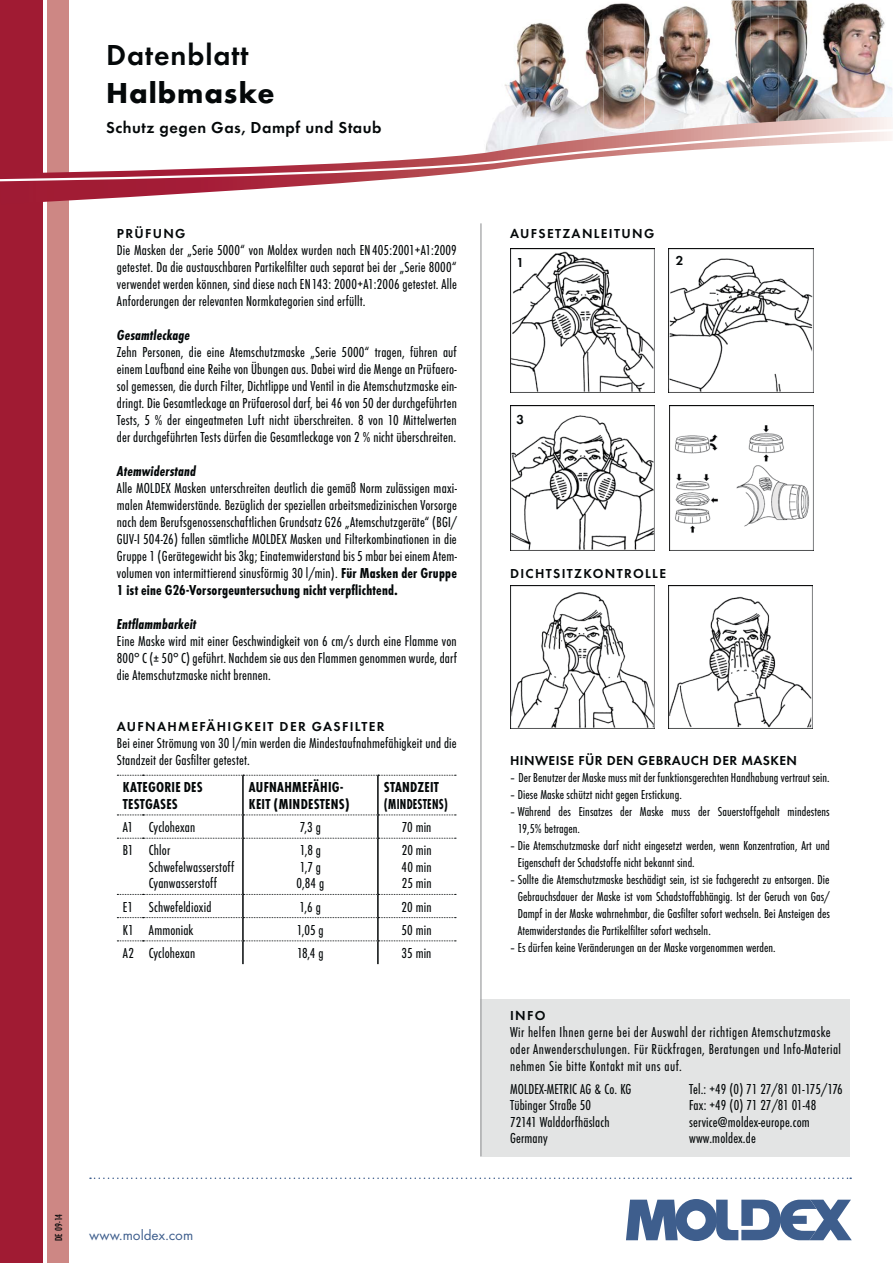
<style>
.page{position:relative;width:893px;height:1263px;background:#fff}
.page>*{position:absolute;margin:0;border:0;box-sizing:border-box;transform-origin:0 0}
.t1{font:30px "Futura TCE Dem";letter-spacing:.03em;color:#040809}
.t2{font:700 30px "Futura TCE";letter-spacing:.03em;color:#040809}
.t3{font:16.5px "Futura TCE Dem";letter-spacing:.03em;color:#040809}
.t4{font:15px/17px "Futura TCE Boo Con";letter-spacing:.01em;color:#040809;text-align:justify}
.t5{font:15px/17px "Futura TCE Boo Con";letter-spacing:.03em;color:#040809}
.t6{font:15px/16.5px "Futura TCE Bol Con";letter-spacing:.015em;color:#040809}
.t7{font:15px "Futura TCE Bol Con Obl";letter-spacing:.01em;color:#040809}
.t8{font:15px "Futura TCE Boo";color:#3e5e8d}
.t9{font:13.5px/17px "Futura TCE Boo Con";letter-spacing:.005em;color:#040809}
.t10{font:13.5px "Futura TCE Dem";letter-spacing:.1em;color:#040809}
.t11{font:13.5px "Futura TCE Dem";letter-spacing:.03em;color:#040809}
.t12{font:10.5px "Futura TCE Med Con";color:#040809}
.s1{font-family:"Futura TCE Bol Con"}
</style>
<div class="page">
<img style="left:497px;top:23px;width:38px;height:94px">
<img style="left:535px;top:22px;width:42px;height:95px">
<img style="left:591px;top:3px;width:53px;height:114px">
<img style="left:577px;top:19px;width:26px;height:98px">
<img style="left:751px;top:0;width:27px;height:117px">
<img style="left:778px;top:0;width:111px;height:117px">
<img style="left:700px;top:0;width:51px;height:117px">
<img style="left:644px;top:6px;width:56px;height:111px">
<div style="left:48px;top:0;width:21px;height:1263px;background:#cd8784"></div>
<div style="left:0;top:0;width:43px;height:1263px;background:#a01b33"></div>
<svg style="left:43px;top:117px;width:850px;height:87px"></svg>
<svg style="left:0;top:127px;width:893px;height:56px"></svg>
<svg style="left:90px;top:1178px;width:761px;height:1px"></svg>
<svg style="left:626px;top:1199px;width:226px;height:42px"></svg>
<div style="left:480px;top:999px;width:370px;height:157px;background:#e3e4e4"></div>
<hr style="left:480px;top:223px;width:1px;height:933px;background:#9c9d9f">
<img style="left:510px;top:585px;width:144px;height:144px">
<img style="left:669px;top:585px;width:143px;height:144px">
<img style="left:510px;top:248px;width:145px;height:144px">
<img style="left:669px;top:248px;width:144px;height:144px">
<img style="left:510px;top:406px;width:145px;height:144px">
<hr style="left:242px;top:815px;width:2px;height:23px;background:#040809">
<hr style="left:242px;top:839px;width:2px;height:55px;background:#040809">
<hr style="left:242px;top:895px;width:2px;height:22px;background:#040809">
<hr style="left:242px;top:918px;width:2px;height:23px;background:#040809">
<svg style="left:117px;top:941px;width:339px;height:1px"></svg>
<hr style="left:242px;top:941px;width:2px;height:23px;background:#040809">
<hr style="left:377px;top:941px;width:2px;height:23px;background:#040809">
<hr style="left:242px;top:776px;width:2px;height:39px;background:#040809">
<hr style="left:377px;top:776px;width:2px;height:39px;background:#040809">
<hr style="left:377px;top:815px;width:2px;height:23px;background:#040809">
<hr style="left:377px;top:839px;width:2px;height:55px;background:#040809">
<hr style="left:377px;top:895px;width:2px;height:22px;background:#040809">
<hr style="left:377px;top:918px;width:2px;height:23px;background:#040809">
<svg style="left:117px;top:775px;width:339px;height:1px"></svg>
<svg style="left:117px;top:815px;width:339px;height:1px"></svg>
<svg style="left:117px;top:838px;width:339px;height:1px"></svg>
<svg style="left:117px;top:894px;width:339px;height:1px"></svg>
<svg style="left:117px;top:917px;width:339px;height:1px"></svg>
<img style="left:670px;top:405px;width:143px;height:145px">
<h1 class="t1" style="left:106px;top:42px;width:144px">Datenblatt</h1>
<h1 class="t2" style="left:106px;top:75px;width:170px">Halbmaske</h1>
<p class="t3" style="left:106px;top:120px;width:277px">Schutz gegen Gas, Dampf und Staub</p>
<p class="t10" style="left:117px;top:228px;width:70px">PRÜFUNG</p>
<p class="t4" style="left:117px;top:242px;width:342px">Die Masken der „Serie 5000“ von Moldex wurden nach EN405:2001+A1:2009 getestet. Da die austauschbaren Partikelfilter auch separat bei der „Serie 8000“ verwendet werden können, sind diese nach EN143: 2000+A1:2006 getestet. Alle Anforderungen der relevanten Normkategorien sind erfüllt.</p>
<p class="t7" style="left:117px;top:329px;width:75px">Gesamtleckage</p>
<p class="t4" style="left:117px;top:345px;width:341px">Zehn Personen, die eine Atemschutzmaske „Serie 5000“ tragen, führen auf einem Laufband eine Reihe von Übungen aus. Dabei wird die Menge an Prüfaero&shy;sol gemessen, die durch Filter, Dichtlippe und Ventil in die Atemschutzmaske ein&shy;dringt. Die Gesamtleckage an Prüfaerosol darf, bei 46 von 50 der durchgeführten Tests, 5 % der eingeatmeten Luft nicht überschreiten. 8 von 10 Mittelwerten der durchgeführten Tests dürfen die Gesamtleckage von 2 % nicht überschreiten.</p>
<p class="t7" style="left:117px;top:465px;width:81px">Atemwiderstand</p>
<p class="t4" style="left:117px;top:481px;width:342px">Alle MOLDEX Masken unterschreiten deutlich die gemäß Norm zulässigen maxi&shy;malen Atemwiderstände. Bezüglich der speziellen arbeitsmedizinischen Vorsorge nach dem Berufsgenossenschaftlichen Grundsatz G26 „Atemschutzgeräte“ (BGI/ GUV-I 504-26) fallen sämtliche MOLDEX Masken und Filterkombinationen in die Gruppe 1 (Gerätegewicht bis 3kg; Einatemwiderstand bis 5 mbar bei einem Atem&shy;volumen von intermittierend sinusförmig 30 l/min). <span class="s1">Für Masken der Gruppe</span></p>
<p class="t6" style="left:117px;top:583px;width:283px">1 ist eine G26-Vorsorgeuntersuchung nicht verpflichtend.</p>
<p class="t7" style="left:117px;top:618px;width:81px">Entflammbarkeit</p>
<p class="t4" style="left:117px;top:634px;width:342px">Eine Maske wird mit einer Geschwindigkeit von 6 cm/s durch eine Flamme von 800° C (± 50° C) geführt. Nachdem sie aus den Flammen genommen wurde, darf die Atemschutzmaske nicht brennen.</p>
<p class="t10" style="left:117px;top:721px;width:269px">AUFNAHMEFÄHIGKEIT DER GASFILTER</p>
<p class="t4" style="left:117px;top:736px;width:341px">Bei einer Strömung von 30 l/min werden die Mindestaufnahmefähigkeit und die<br>Standzeit der Gasfilter getestet.</p>
<p class="t6" style="left:123px;top:780px;width:81px">KATEGORIE DES<br>TESTGASES</p>
<p class="t6" style="left:249px;top:780px;width:102px">AUFNAHMEFÄHIG-<br>KEIT (MINDESTENS)</p>
<p class="t6" style="left:384px;top:780px;width:66px">STANDZEIT (MINDESTENS)</p>
<p class="t4" style="left:123px;top:819px;width:74px">A1 Cyclohexan</p>
<p class="t4" style="left:300px;top:819px;width:22px">7,3 g</p>
<p class="t4" style="left:402px;top:819px;width:31px">70 min</p>
<p class="t4" style="left:149px;top:843px;width:87px;line-height:16.5px;text-align:left;text-indent:-26px">B1 Chlor<br>Schwefelwasserstoff<br>Cyanwasserstoff</p>
<p class="t4" style="left:297px;top:843px;width:29px;line-height:16.5px;text-align:left">1,8 g<br>1,7 g<br>0,84 g</p>
<p class="t4" style="left:402px;top:843px;width:32px;line-height:16.5px">20 min 40 min 25 min</p>
<p class="t4" style="left:123px;top:899px;width:90px">E1 Schwefeldioxid</p>
<p class="t4" style="left:299px;top:899px;width:23px">1,6 g</p>
<p class="t4" style="left:401px;top:899px;width:32px">20 min</p>
<p class="t4" style="left:123px;top:922px;width:72px">K1 Ammoniak</p>
<p class="t4" style="left:297px;top:922px;width:28px">1,05 g</p>
<p class="t4" style="left:401px;top:922px;width:32px">50 min</p>
<p class="t4" style="left:123px;top:945px;width:74px">A2 Cyclohexan</p>
<p class="t4" style="left:297px;top:945px;width:28px">18,4 g</p>
<p class="t4" style="left:402px;top:945px;width:31px">35 min</p>
<p class="t12" style="left:53px;top:1241px;width:29px;rotate:-90deg">DE 09-14</p>
<p class="t8" style="left:89px;top:1226px;width:106px">www.moldex.com</p>
<p class="t10" style="left:510px;top:228px;width:146px">AUFSETZANLEITUNG</p>
<p class="t10" style="left:516px;top:256px;width:9px">1</p>
<p class="t10" style="left:676px;top:255px;width:9px">2</p>
<p class="t10" style="left:516px;top:413px;width:9px">3</p>
<p class="t10" style="left:510px;top:568px;width:157px">DICHTSITZKONTROLLE</p>
<p class="t11" style="left:510px;top:755px;width:288px">HINWEISE FÜR DEN GEBRAUCH DER MASKEN</p>
<p class="t9" style="left:510px;top:770px;width:321px">– Der Benutzer der Maske muss mit der funktionsgerechten Handhabung vertraut sein.</p>
<p class="t9" style="left:510px;top:787px;width:173px">– Diese Maske schützt nicht gegen Erstickung.</p>
<p class="t9" style="left:518px;top:804px;width:313px;text-indent:-8px">– Während des Einsatzes der Maske muss der Sauerstoffgehalt mindestens<br>19,5% betragen.</p>
<p class="t9" style="left:518px;top:838px;width:313px;text-indent:-8px">– Die Atemschutzmaske darf nicht eingesetzt werden, wenn Konzentration, Art und<br>Eigenschaft der Schadstoffe nicht bekannt sind.</p>
<p class="t9" style="left:518px;top:872px;width:314px;text-align:justify;text-indent:-8px">– Sollte die Atemschutzmaske beschädigt sein, ist sie fachgerecht zu entsorgen. Die Gebrauchsdauer der Maske ist vom Schadstoffabhängig. Ist der Geruch von Gas/ Dampf in der Maske wahrnehmbar, die Gasfilter sofort wechseln. Bei Ansteigen des Atemwiderstandes die Partikelfilter sofort wechseln.</p>
<p class="t9" style="left:510px;top:940px;width:267px">– Es dürfen keine Veränderungen an der Maske vorgenommen werden.</p>
<p class="t10" style="left:510px;top:1010px;width:37px">INFO</p>
<p class="t5" style="left:510px;top:1025px;width:332px">Wir helfen Ihnen gerne bei der Auswahl der richtigen Atemschutzmaske oder Anwenderschulungen. Für Rückfragen, Beratungen und Info-Material nehmen Sie bitte Kontakt mit uns auf.</p>
<p class="t4" style="left:510px;top:1081px;width:123px;line-height:16.5px;text-align:left">MOLDEX-METRIC AG &amp; Co. KG<br>Tübinger Straße 50<br>72141 Walddorfhäslach<br>Germany</p>
<p class="t4" style="left:689px;top:1081px;width:155px;line-height:16.5px;text-align:left">Tel.: +49 (0) 71 27/81 01-175/176<br>Fax: +49 (0) 71 27/81 01-48 service@moldex-europe.com www.moldex.de</p>
</div>
